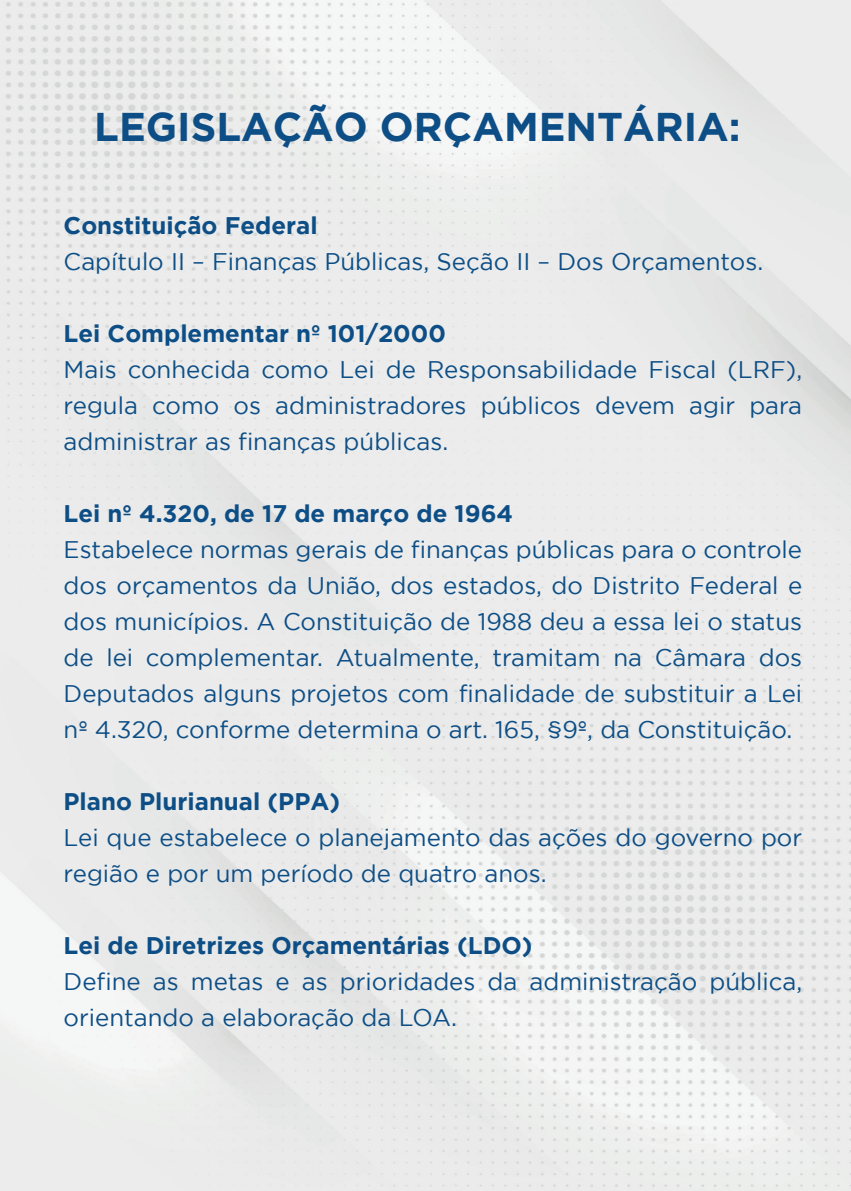
<style>
.page{position:relative;width:851px;height:1191px;background:#fff}
.page>*{position:absolute;margin:0;border:0;box-sizing:border-box;transform-origin:0 0}
.t1{font:700 40px "Gotham";color:#0d4e86}
.t2{font:24px/36px "Gotham";color:#0d4e86;text-align:justify}
.t3{font:700 24px "Gotham";color:#0d4e86}
</style>
<div class="page">
<img style="left:0;top:0;width:850px;height:1191px">
<h1 class="t1" style="left:94px;top:103px;width:647px">LEGISLAÇÃO ORÇAMENTÁRIA:</h1>
<p class="t3" style="left:64px;top:212px;width:255px">Constituição Federal</p>
<p class="t2" style="left:64px;top:243px;width:701px">Capítulo II – Finanças Públicas, Seção II – Dos Orçamentos.</p>
<p class="t3" style="left:64px;top:320px;width:384px">Lei Complementar nº 101/2000</p>
<p class="t2" style="left:64px;top:351px;width:740px">Mais conhecida como Lei de Responsabilidade Fiscal (LRF), regula como os administradores públicos devem agir para administrar as finanças públicas.</p>
<p class="t3" style="left:64px;top:500px;width:451px">Lei nº 4.320, de 17 de março de 1964</p>
<p class="t2" style="left:64px;top:531px;width:740px">Estabelece normas gerais de finanças públicas para o controle dos orçamentos da União, dos estados, do Distrito Federal e dos municípios. A Constituição de 1988 deu a essa lei o status de lei complementar. Atualmente, tramitam na Câmara dos Deputados alguns projetos com finalidade de substituir a Lei nº 4.320, conforme determina o art. 165, §9º, da Constituição.</p>
<p class="t3" style="left:64px;top:788px;width:278px">Plano Plurianual (PPA)</p>
<p class="t2" style="left:64px;top:819px;width:740px">Lei que estabelece o planejamento das ações do governo por região e por um período de quatro anos.</p>
<p class="t3" style="left:64px;top:932px;width:470px">Lei de Diretrizes Orçamentárias (LDO)</p>
<p class="t2" style="left:64px;top:963px;width:740px">Define as metas e as prioridades da administração pública, orientando a elaboração da LOA.</p>
</div>
